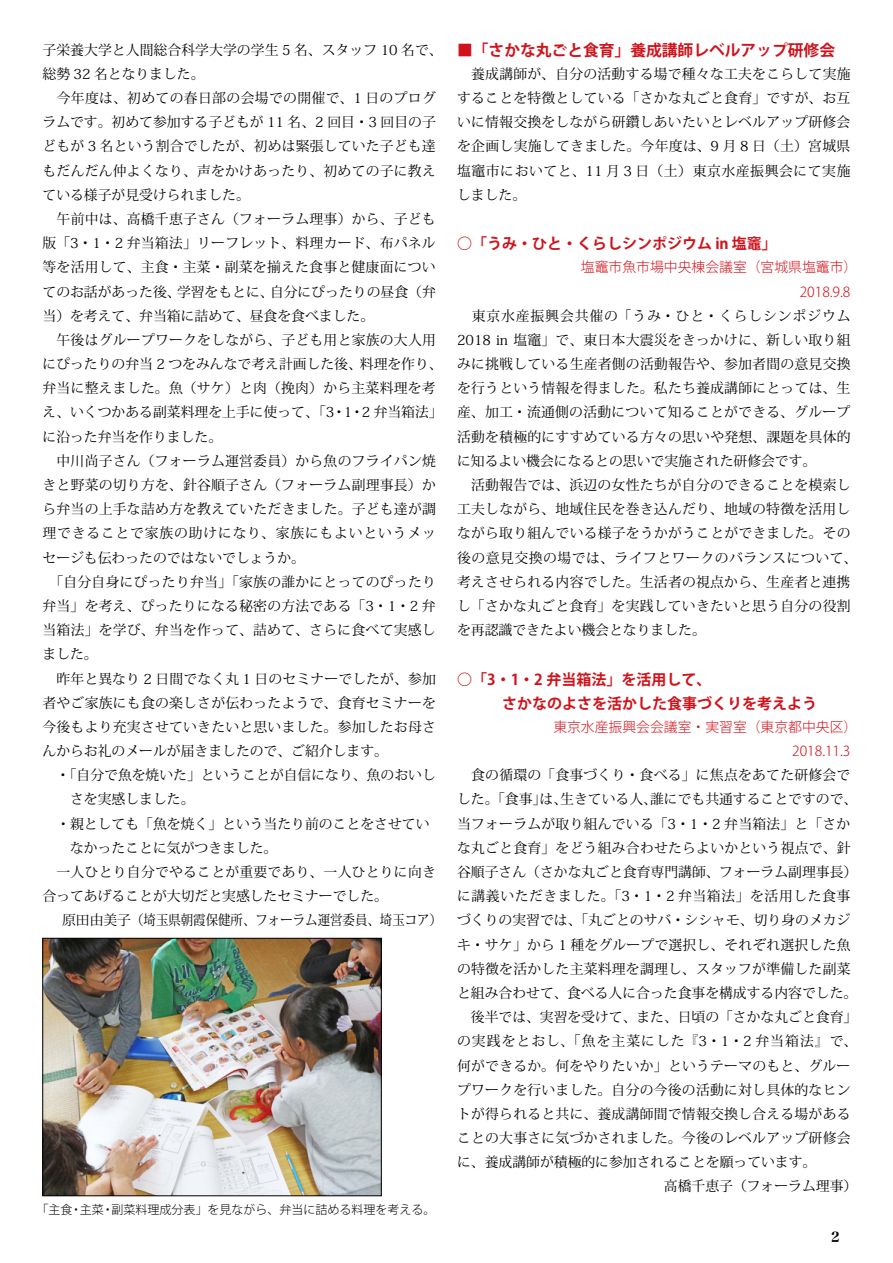
<style>
.page{position:relative;width:893px;height:1263px;background:#fff}
.page>*{position:absolute;margin:0;border:0;box-sizing:border-box;transform-origin:0 0}
.t1{font:700 15.75px "Koz Go Pr 6 N";color:#d0121b}
.t2{font:700 15px/24.2px "Koz Go Pr 6 N";color:#d0121b}
.t3{font:13.8px/24.2px "Koz Min Pr 6 N";letter-spacing:.02em;color:#000}
.t4{font:13.8px "Koz Min Pr 6 N";color:#000}
.t5{font:300 13.8px/24.2px "Koz Go Pro";color:#d0121b}
.t6{font:13.8px "Koz Min Pr 6 N";letter-spacing:.045em;color:#000}
.t7{font:13.8px "Koz Min Pr 6 N";letter-spacing:.075em;color:#000}
.t8{font:13.5px "Hira Min Std W8";color:#000}
.t9{font:300 12px "Koz Go Pro";color:#000}
</style>
<div class="page">
<img style="left:45px;top:940px;width:335px;height:254px">
<div style="left:43px;top:938px;width:339px;height:258px;border:1px solid #000"></div>
<p class="t3" style="left:43px;top:38px;width:402px">子栄養大学と人間総合科学大学の学生 5 名、スタッフ 10 名で、総勢 32 名となりました。<br>　今年度は、初めての春日部の会場での開催で、1 日のプログラムです。初めて参加する子どもが 11 名、2 回目・3 回目の子どもが 3 名という割合でしたが、初めは緊張していた子ども達もだんだん仲よくなり、声をかけあったり、初めての子に教えている様子が見受けられました。<br>　午前中は、高橋千恵子さん（フォーラム理事）から、子ども版「3・1・2 弁当箱法」リーフレット、料理カード、布パネル等を活用して、主食・主菜・副菜を揃えた食事と健康面についてのお話があった後、学習をもとに、自分にぴったりの昼食（弁当）を考えて、弁当箱に詰めて、昼食を食べました。<br>　午後はグループワークをしながら、子ども用と家族の大人用にぴったりの弁当 2 つをみんなで考え計画した後、料理を作り、弁当に整えました。魚（サケ）と肉（挽肉）から主菜料理を考え、いくつかある副菜料理を上手に使って、「3・1・2 弁当箱法」に沿った弁当を作りました。<br>　中川尚子さん（フォーラム運営委員）から魚のフライパン焼きと野菜の切り方を、針谷順子さん（フォーラム副理事長）から弁当の上手な詰め方を教えていただきました。子ども達が調理できることで家族の助けになり、家族にもよいというメッセージも伝わったのではないでしょうか。<br>　「自分自身にぴったり弁当」「家族の誰かにとってのぴったり弁当」を考え、ぴったりになる秘密の方法である「3・1・2 弁当箱法」を学び、弁当を作って、詰めて、さらに食べて実感しました。<br>　昨年と異なり 2 日間でなく丸 1 日のセミナーでしたが、参加者やご家族にも食の楽しさが伝わったようで、食育セミナーを今後もより充実させていきたいと思いました。参加したお母さんからお礼のメールが届きましたので、ご紹介します。<br>　・「自分で魚を焼いた」ということが自信になり、魚のおいし　　さを実感しました。<br>　・親としても「魚を焼く」という当たり前のことをさせてい　　なかったことに気がつきました。<br>　一人ひとり自分でやることが重要であり、一人ひとりに向き合ってあげることが大切だと実感したセミナーでした。</p>
<p class="t4" style="left:62px;top:912px;width:382px">原田由美子（埼玉県朝霞保健所、フォーラム運営委員、埼玉コア）</p>
<p class="t9" style="left:37px;top:1202px;width:400px">「主食・主菜・副菜料理成分表」を見ながら、弁当に詰める料理を考える。</p>
<p class="t1" style="left:457px;top:42px;width:379px">■「さかな丸ごと食育」養成講師レベルアップ研修会</p>
<p class="t3" style="left:457px;top:62px;width:395px;text-align:justify">　養成講師が、自分の活動する場で種々な工夫をこらして実施することを特徴としている「さかな丸ごと食育」ですが、お互いに情報交換をしながら研鑽しあいたいとレベルアップ研修会を企画し実施してきました。今年度は、9 月 8 日（土）宮城県塩竈市においてと、11 月 3 日（土）東京水産振興会にて実施しました。</p>
<p class="t2" style="left:457px;top:232px;width:321px">○「うみ・ひと・くらしシンポジウム in 塩竈」</p>
<p class="t5" style="left:800px;top:255px;width:59px;text-indent:-219px">塩竈市魚市場中央棟会議室（宮城県塩竈市）<br>2018.9.8</p>
<p class="t3" style="left:457px;top:304px;width:402px">　東京水産振興会共催の「うみ・ひと・くらしシンポジウム<br>2018 in 塩竈」で、東日本大震災をきっかけに、新しい取り組みに挑戦している生産者側の活動報告や、参加者間の意見交換を行うという情報を得ました。私たち養成講師にとっては、生産、加工・流通側の活動について知ることができる、グループ活動を積極的にすすめている方々の思いや発想、課題を具体的に知るよい機会になるとの思いで実施された研修会です。<br>　活動報告では、浜辺の女性たちが自分のできることを模索し工夫しながら、地域住民を巻き込んだり、地域の特徴を活用しながら取り組んでいる様子をうかがうことができました。その後の意見交換の場では、ライフとワークのバランスについて、考えさせられる内容でした。生活者の視点から、生産者と連携し「さかな丸ごと食育」を実践していきたいと思う自分の役割を再認識できたよい機会となりました。</p>
<p class="t2" style="left:457px;top:667px;width:361px">○「3・1・2 弁当箱法」を活用して、<br>　　　さかなのよさを活かした食事づくりを考えよう</p>
<p class="t5" style="left:792px;top:715px;width:67px;text-indent:-239px">東京水産振興会会議室・実習室（東京都中央区）<br>2018.11.3</p>
<p class="t3" style="left:457px;top:763px;width:395px">　食の循環の「食事づくり・食べる」に焦点をあてた研修会で</p>
<p class="t4" style="left:457px;top:792px;width:402px">した。「食事」は、生きている人、誰にでも共通することですので、</p>
<p class="t3" style="left:457px;top:812px;width:395px">当フォーラムが取り組んでいる「3・1・2 弁当箱法」と「さか</p>
<p class="t3" style="left:457px;top:836px;width:395px">な丸ごと食育」をどう組み合わせたらよいかという視点で、針</p>
<p class="t4" style="left:457px;top:864px;width:402px">谷順子さん（さかな丸ごと食育専門講師、フォーラム副理事長）</p>
<p class="t6" style="left:457px;top:888px;width:395px">に講義いただきました。「3・1・2 弁当箱法」を活用した食事</p>
<p class="t4" style="left:457px;top:912px;width:395px">づくりの実習では、「丸ごとのサバ・シシャモ、切り身のメカジ</p>
<p class="t3" style="left:457px;top:933px;width:395px">キ・サケ」から 1 種をグループで選択し、それぞれ選択した魚</p>
<p class="t3" style="left:457px;top:957px;width:395px">の特徴を活かした主菜料理を調理し、スタッフが準備した副菜</p>
<p class="t4" style="left:457px;top:985px;width:402px">と組み合わせて、食べる人に合った食事を構成する内容でした。</p>
<p class="t4" style="left:457px;top:1009px;width:402px">　後半では、実習を受けて、また、日頃の「さかな丸ごと食育」</p>
<p class="t7" style="left:457px;top:1033px;width:402px">の実践をとおし、「魚を主菜にした『3・1・2 弁当箱法』で、</p>
<p class="t3" style="left:457px;top:1054px;width:395px">何ができるか。何をやりたいか」というテーマのもと、グルー</p>
<p class="t3" style="left:457px;top:1078px;width:395px">プワークを行いました。自分の今後の活動に対し具体的なヒン</p>
<p class="t3" style="left:457px;top:1102px;width:395px">トが得られると共に、養成講師間で情報交換し合える場がある</p>
<p class="t3" style="left:457px;top:1126px;width:395px">ことの大事さに気づかされました。今後のレベルアップ研修会</p>
<p class="t4" style="left:457px;top:1154px;width:361px">に、養成講師が積極的に参加されることを願っています。</p>
<p class="t4" style="left:664px;top:1178px;width:195px">高橋千恵子（フォーラム理事）</p>
<p class="t8" style="left:831px;top:1227px;width:10px">2</p>
</div>
